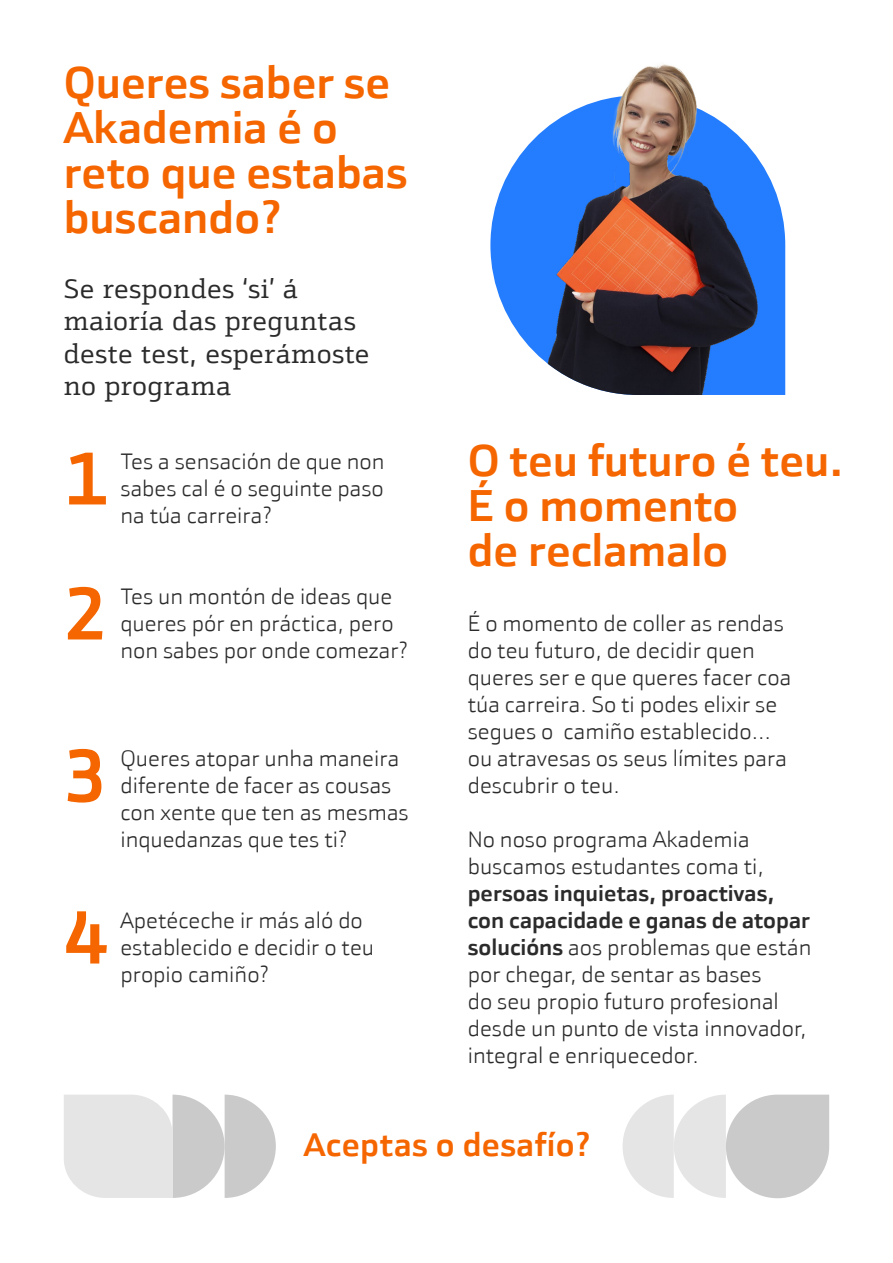
<style>
.page{position:relative;width:893px;height:1263px;background:#fff}
.page>*{position:absolute;margin:0;border:0;box-sizing:border-box;transform-origin:0 0}
.t1{font:700 75px/135px "Bankinter Sans";color:#f56600}
.t2{font:700 45px/45px "Bankinter Sans";color:#f56600}
.t3{font:700 33px "Bankinter Sans";letter-spacing:.01em;color:#f56600}
.t4{font:27px/32.4px "Bankinter Text";letter-spacing:.01em;color:#2b2b2b}
.t5{font:300 22.5px/27px "Bankinter Sans";color:#2b2b2b}
.s1{font-weight:700}
</style>
<div class="page">
<svg style="left:623px;top:1094px;width:206px;height:104px"></svg>
<svg style="left:490px;top:153px;width:295px;height:242px;fill:#247dff"></svg>
<svg style="left:64px;top:1094px;width:212px;height:104px;background:#dedede"></svg>
<img style="left:522px;top:64px;width:237px;height:331px">
<h2 class="t2" style="left:64px;top:59px;width:345px">Queres saber se<br>Akademia é o reto que estabas buscando?</h2>
<p class="t4" style="left:64px;top:272px;width:307px">Se respondes ‘si’ á maioría das preguntas deste test, esperámoste no programa</p>
<h1 class="t1" style="left:64px;top:411px;width:46px">1<br>2</h1>
<p class="t5" style="left:120px;top:448px;width:266px;text-align:justify">Tes a sensación de que non sabes cal é o seguinte paso na túa carreira?</p>
<p class="t5" style="left:120px;top:583px;width:288px">Tes un montón de ideas que queres pór en práctica, pero non sabes por onde comezar?</p>
<h1 class="t1" style="left:64px;top:694px;width:46px;line-height:162px">3<br>4</h1>
<p class="t5" style="left:120px;top:745px;width:290px">Queres atopar unha maneira diferente de facer as cousas con xente que ten as mesmas inquedanzas que tes ti?</p>
<p class="t5" style="left:120px;top:907px;width:255px">Apetéceche ir más aló do establecido e decidir o teu propio camiño?</p>
<h2 class="t2" style="left:468px;top:437px;width:377px">O teu futuro é teu.<br>É o momento<br>de reclamalo</h2>
<p class="t5" style="left:468px;top:610px;width:325px">É o momento de coller as rendas do teu futuro, de decidir quen queres ser e que queres facer coa túa carreira. So ti podes elixir se segues o camiño establecido… ou atravesas os seus límites para descubrir o teu.</p>
<p class="t5" style="left:468px;top:826px;width:298px">No noso programa Akademia buscamos estudantes coma ti,</p>
<p class="t5" style="left:468px;top:880px;width:345px"><span class="s1">persoas inquietas, proactivas, con capacidade e ganas de atopar solucións</span> aos problemas que están por chegar, de sentar as bases<br>do seu propio futuro profesional desde un punto de vista innovador, integral e enriquecedor.</p>
<h3 class="t3" style="left:304px;top:1125px;width:287px">Aceptas o desafío?</h3>
</div>
